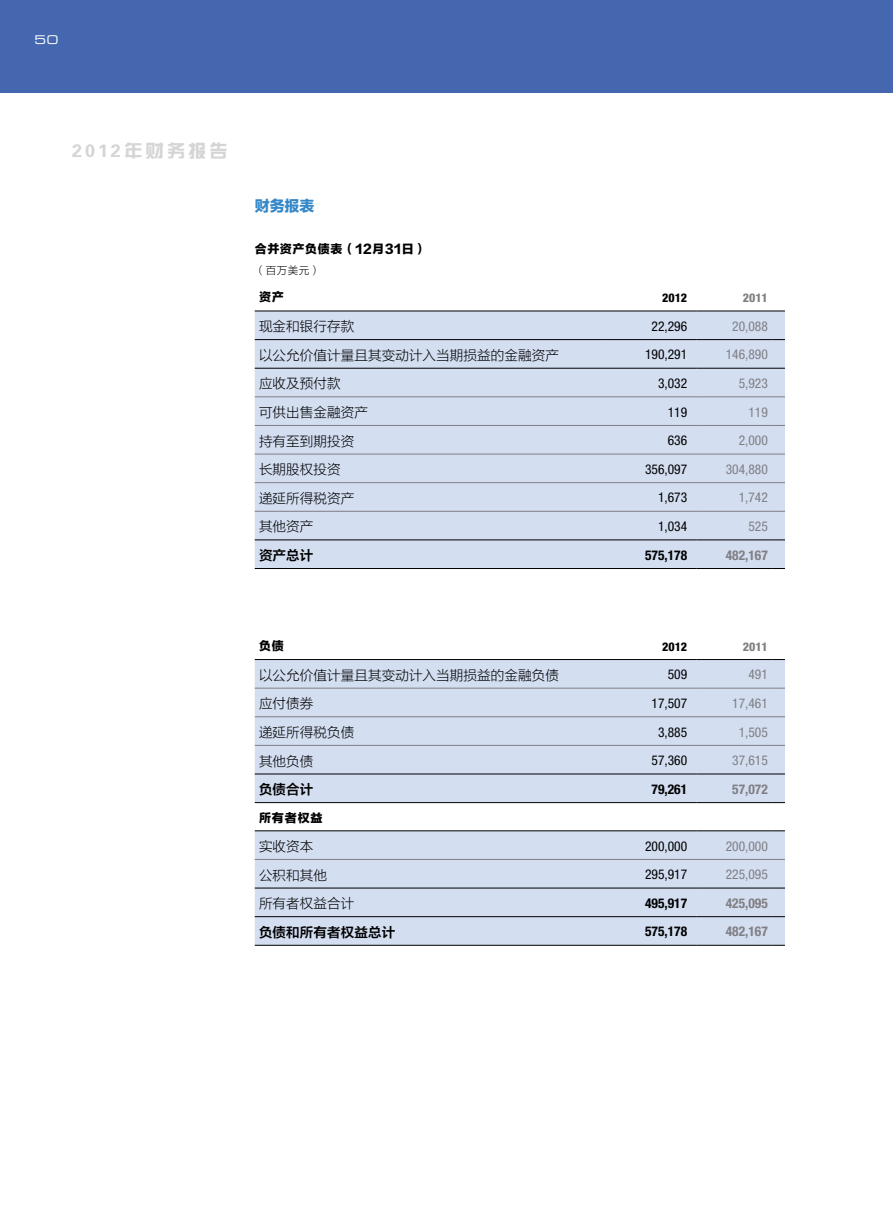
<style>
.page{position:relative;width:893px;height:1212px;background:#fff}
.page>*{position:absolute;margin:0;border:0;box-sizing:border-box;transform-origin:0 0}
.t1{font:18px "FZZYK GBK1 0";letter-spacing:.175em;color:#d5d5d7}
.t2{font:15px "FZLTTHK GBK1 0";color:#3588c8}
.t3{font:13.5px "FZLTXHK GBK1 0";letter-spacing:.01em;color:#000}
.t4{font:condensed 13.5px "Helvetica Neue LT Std";color:#000}
.t5{font:condensed 13.5px "Helvetica Neue LT Std";color:#807f83}
.t6{font:700 condensed 13.5px "Helvetica Neue LT Std";color:#000}
.t7{font:700 condensed 13.5px "Helvetica Neue LT Std";color:#807f83}
.t8{font:13.5px "FZLTZCHK GBK1 0";letter-spacing:.01em;color:#000}
.t9{font:12px "FZLTTHK GBK1 0";letter-spacing:.05em;color:#000}
.t10{font:800 condensed 12px "Helvetica Neue LT Std";color:#000}
.t11{font:800 condensed 12px "Helvetica Neue LT Std";color:#807f83}
.t12{font:12px "Eurostile LT Std Ex 2";color:#fff}
.t13{font:10.5px "FZLTXHK GBK1 0";color:#000}
</style>
<div class="page">
<div style="left:0;top:0;width:893px;height:93px;background:#4567b0"></div>
<div style="left:255px;top:660px;width:530px;height:142px;background:#d3def1"></div>
<div style="left:255px;top:831px;width:530px;height:114px;background:#d3def1"></div>
<hr style="left:255px;top:659px;width:347px;height:1px;background:#000">
<hr style="left:602px;top:659px;width:94px;height:1px;background:#000">
<hr style="left:696px;top:659px;width:76px;height:1px;background:#000">
<svg style="left:772px;top:659px;width:13px;height:1px"></svg>
<hr style="left:255px;top:774px;width:347px;height:1px;background:#000">
<hr style="left:602px;top:774px;width:94px;height:1px;background:#000">
<hr style="left:696px;top:774px;width:76px;height:1px;background:#000">
<svg style="left:772px;top:774px;width:13px;height:1px"></svg>
<hr style="left:255px;top:916px;width:347px;height:1px;background:#000">
<hr style="left:602px;top:916px;width:94px;height:1px;background:#000">
<hr style="left:696px;top:916px;width:76px;height:1px;background:#000">
<svg style="left:772px;top:916px;width:13px;height:1px"></svg>
<hr style="left:255px;top:945px;width:347px;height:1px;background:#000">
<hr style="left:602px;top:945px;width:94px;height:1px;background:#000">
<hr style="left:696px;top:945px;width:76px;height:1px;background:#000">
<svg style="left:772px;top:945px;width:13px;height:1px"></svg>
<hr style="left:255px;top:802px;width:347px;height:1px;background:#000">
<hr style="left:602px;top:802px;width:94px;height:1px;background:#000">
<hr style="left:696px;top:802px;width:76px;height:1px;background:#000">
<svg style="left:772px;top:802px;width:13px;height:1px"></svg>
<hr style="left:255px;top:688px;width:347px;height:1px;background:#807f83">
<hr style="left:602px;top:688px;width:94px;height:1px;background:#807f83">
<hr style="left:696px;top:688px;width:76px;height:1px;background:#807f83">
<svg style="left:772px;top:688px;width:13px;height:1px"></svg>
<hr style="left:602px;top:716px;width:94px;height:1px;background:#807f83">
<hr style="left:696px;top:716px;width:76px;height:1px;background:#807f83">
<svg style="left:772px;top:716px;width:13px;height:1px"></svg>
<hr style="left:602px;top:745px;width:94px;height:1px;background:#807f83">
<hr style="left:696px;top:745px;width:76px;height:1px;background:#807f83">
<hr style="left:255px;top:859px;width:347px;height:1px;background:#807f83">
<hr style="left:602px;top:859px;width:94px;height:1px;background:#807f83">
<hr style="left:696px;top:859px;width:76px;height:1px;background:#807f83">
<svg style="left:772px;top:859px;width:13px;height:1px"></svg>
<hr style="left:255px;top:830px;width:347px;height:1px;background:#000">
<hr style="left:602px;top:830px;width:94px;height:1px;background:#000">
<hr style="left:696px;top:830px;width:76px;height:1px;background:#000">
<svg style="left:772px;top:830px;width:13px;height:1px"></svg>
<hr style="left:255px;top:888px;width:347px;height:1px;background:#000">
<hr style="left:602px;top:888px;width:94px;height:1px;background:#000">
<hr style="left:696px;top:888px;width:76px;height:1px;background:#000">
<svg style="left:772px;top:888px;width:13px;height:1px"></svg>
<hr style="left:255px;top:716px;width:347px;height:1px;background:#807f83">
<hr style="left:255px;top:745px;width:347px;height:1px;background:#807f83">
<svg style="left:772px;top:745px;width:13px;height:1px"></svg>
<div style="left:255px;top:312px;width:530px;height:256px;background:#d3def1"></div>
<hr style="left:255px;top:311px;width:347px;height:1px;background:#000">
<hr style="left:602px;top:311px;width:94px;height:1px;background:#000">
<hr style="left:696px;top:311px;width:76px;height:1px;background:#000">
<svg style="left:772px;top:311px;width:13px;height:1px"></svg>
<hr style="left:255px;top:539px;width:347px;height:1px;background:#000">
<hr style="left:602px;top:539px;width:94px;height:1px;background:#000">
<hr style="left:696px;top:539px;width:76px;height:1px;background:#000">
<svg style="left:772px;top:539px;width:13px;height:1px"></svg>
<hr style="left:255px;top:568px;width:347px;height:1px;background:#000">
<hr style="left:602px;top:568px;width:94px;height:1px;background:#000">
<hr style="left:696px;top:568px;width:76px;height:1px;background:#000">
<svg style="left:772px;top:568px;width:13px;height:1px"></svg>
<hr style="left:255px;top:339px;width:347px;height:1px;background:#000">
<hr style="left:602px;top:339px;width:94px;height:1px;background:#000">
<hr style="left:696px;top:339px;width:76px;height:1px;background:#000">
<svg style="left:772px;top:339px;width:13px;height:1px"></svg>
<hr style="left:255px;top:368px;width:347px;height:1px;background:#000">
<hr style="left:602px;top:368px;width:94px;height:1px;background:#000">
<hr style="left:696px;top:368px;width:76px;height:1px;background:#000">
<svg style="left:772px;top:368px;width:13px;height:1px"></svg>
<hr style="left:602px;top:396px;width:94px;height:1px;background:#807f83">
<hr style="left:696px;top:396px;width:76px;height:1px;background:#807f83">
<hr style="left:602px;top:425px;width:94px;height:1px;background:#807f83">
<hr style="left:696px;top:425px;width:76px;height:1px;background:#807f83">
<hr style="left:602px;top:454px;width:94px;height:1px;background:#807f83">
<hr style="left:696px;top:454px;width:76px;height:1px;background:#807f83">
<hr style="left:602px;top:482px;width:94px;height:1px;background:#807f83">
<hr style="left:696px;top:482px;width:76px;height:1px;background:#807f83">
<hr style="left:602px;top:511px;width:94px;height:1px;background:#807f83">
<hr style="left:696px;top:511px;width:76px;height:1px;background:#807f83">
<hr style="left:255px;top:396px;width:347px;height:1px;background:#807f83">
<svg style="left:772px;top:396px;width:13px;height:1px"></svg>
<hr style="left:255px;top:425px;width:347px;height:1px;background:#807f83">
<svg style="left:772px;top:425px;width:13px;height:1px"></svg>
<hr style="left:255px;top:454px;width:347px;height:1px;background:#807f83">
<svg style="left:772px;top:454px;width:13px;height:1px"></svg>
<hr style="left:255px;top:482px;width:347px;height:1px;background:#807f83">
<svg style="left:772px;top:482px;width:13px;height:1px"></svg>
<hr style="left:255px;top:511px;width:347px;height:1px;background:#807f83">
<svg style="left:772px;top:511px;width:13px;height:1px"></svg>
<p class="t12" style="left:34px;top:31px;width:25px">50</p>
<h1 class="t1" style="left:72px;top:141px;width:157px">2012年财务报告</h1>
<p class="t2" style="left:255px;top:198px;width:61px">财务报表</p>
<p class="t9" style="left:255px;top:242px;width:173px">合并资产负债表（12月31日）</p>
<p class="t13" style="left:255px;top:265px;width:67px">（百万美元）</p>
<p class="t9" style="left:259px;top:291px;width:26px">资产</p>
<p class="t10" style="left:662px;top:291px;width:26px">2012</p>
<p class="t11" style="left:743px;top:291px;width:26px">2011</p>
<p class="t3" style="left:259px;top:319px;width:97px">现金和银行存款</p>
<p class="t4" style="left:651px;top:318px;width:37px">22,296</p>
<p class="t5" style="left:732px;top:318px;width:37px">20,088</p>
<p class="t3" style="left:259px;top:348px;width:301px">以公允价值计量且其变动计入当期损益的金融资产</p>
<p class="t4" style="left:645px;top:347px;width:44px">190,291</p>
<p class="t5" style="left:726px;top:347px;width:44px">146,890</p>
<p class="t3" style="left:259px;top:376px;width:83px">应收及预付款</p>
<p class="t4" style="left:658px;top:375px;width:31px">3,032</p>
<p class="t5" style="left:739px;top:375px;width:31px">5,923</p>
<p class="t3" style="left:259px;top:405px;width:110px">可供出售金融资产</p>
<p class="t4" style="left:668px;top:404px;width:21px">119</p>
<p class="t5" style="left:748px;top:404px;width:21px">119</p>
<p class="t3" style="left:259px;top:433px;width:97px">持有至到期投资</p>
<p class="t4" style="left:668px;top:433px;width:21px">636</p>
<p class="t5" style="left:739px;top:433px;width:31px">2,000</p>
<p class="t3" style="left:259px;top:462px;width:83px">长期股权投资</p>
<p class="t4" style="left:645px;top:461px;width:44px">356,097</p>
<p class="t5" style="left:726px;top:461px;width:44px">304,880</p>
<p class="t3" style="left:259px;top:491px;width:97px">递延所得税资产</p>
<p class="t4" style="left:658px;top:490px;width:31px">1,673</p>
<p class="t5" style="left:739px;top:490px;width:31px">1,742</p>
<p class="t3" style="left:259px;top:519px;width:56px">其他资产</p>
<p class="t4" style="left:658px;top:518px;width:31px">1,034</p>
<p class="t5" style="left:748px;top:518px;width:21px">525</p>
<p class="t8" style="left:259px;top:548px;width:56px">资产总计</p>
<p class="t6" style="left:645px;top:547px;width:44px">575,178</p>
<p class="t7" style="left:726px;top:547px;width:44px">482,167</p>
<p class="t9" style="left:259px;top:639px;width:26px">负债</p>
<p class="t10" style="left:662px;top:639px;width:26px">2012</p>
<p class="t11" style="left:743px;top:639px;width:26px">2011</p>
<p class="t3" style="left:259px;top:667px;width:301px">以公允价值计量且其变动计入当期损益的金融负债</p>
<p class="t4" style="left:668px;top:667px;width:21px">509</p>
<p class="t5" style="left:748px;top:667px;width:21px">491</p>
<p class="t3" style="left:259px;top:696px;width:56px">应付债券</p>
<p class="t4" style="left:651px;top:695px;width:37px">17,507</p>
<p class="t5" style="left:732px;top:695px;width:37px">17,461</p>
<p class="t3" style="left:259px;top:725px;width:97px">递延所得税负债</p>
<p class="t4" style="left:658px;top:724px;width:31px">3,885</p>
<p class="t5" style="left:739px;top:724px;width:31px">1,505</p>
<p class="t3" style="left:259px;top:753px;width:56px">其他负债</p>
<p class="t4" style="left:651px;top:752px;width:37px">57,360</p>
<p class="t5" style="left:732px;top:752px;width:37px">37,615</p>
<p class="t8" style="left:259px;top:782px;width:56px">负债合计</p>
<p class="t6" style="left:651px;top:781px;width:37px">79,261</p>
<p class="t7" style="left:732px;top:781px;width:37px">57,072</p>
<p class="t9" style="left:259px;top:811px;width:65px">所有者权益</p>
<p class="t3" style="left:259px;top:839px;width:56px">实收资本</p>
<p class="t4" style="left:645px;top:838px;width:44px">200,000</p>
<p class="t5" style="left:726px;top:838px;width:44px">200,000</p>
<p class="t3" style="left:259px;top:867px;width:70px">公积和其他</p>
<p class="t4" style="left:645px;top:866px;width:44px">295,917</p>
<p class="t5" style="left:726px;top:866px;width:44px">225,095</p>
<p class="t3" style="left:259px;top:896px;width:97px">所有者权益合计</p>
<p class="t6" style="left:645px;top:895px;width:44px">495,917</p>
<p class="t7" style="left:726px;top:895px;width:44px">425,095</p>
<p class="t8" style="left:259px;top:925px;width:138px">负债和所有者权益总计</p>
<p class="t6" style="left:645px;top:923px;width:44px">575,178</p>
<p class="t7" style="left:726px;top:923px;width:44px">482,167</p>
</div>
